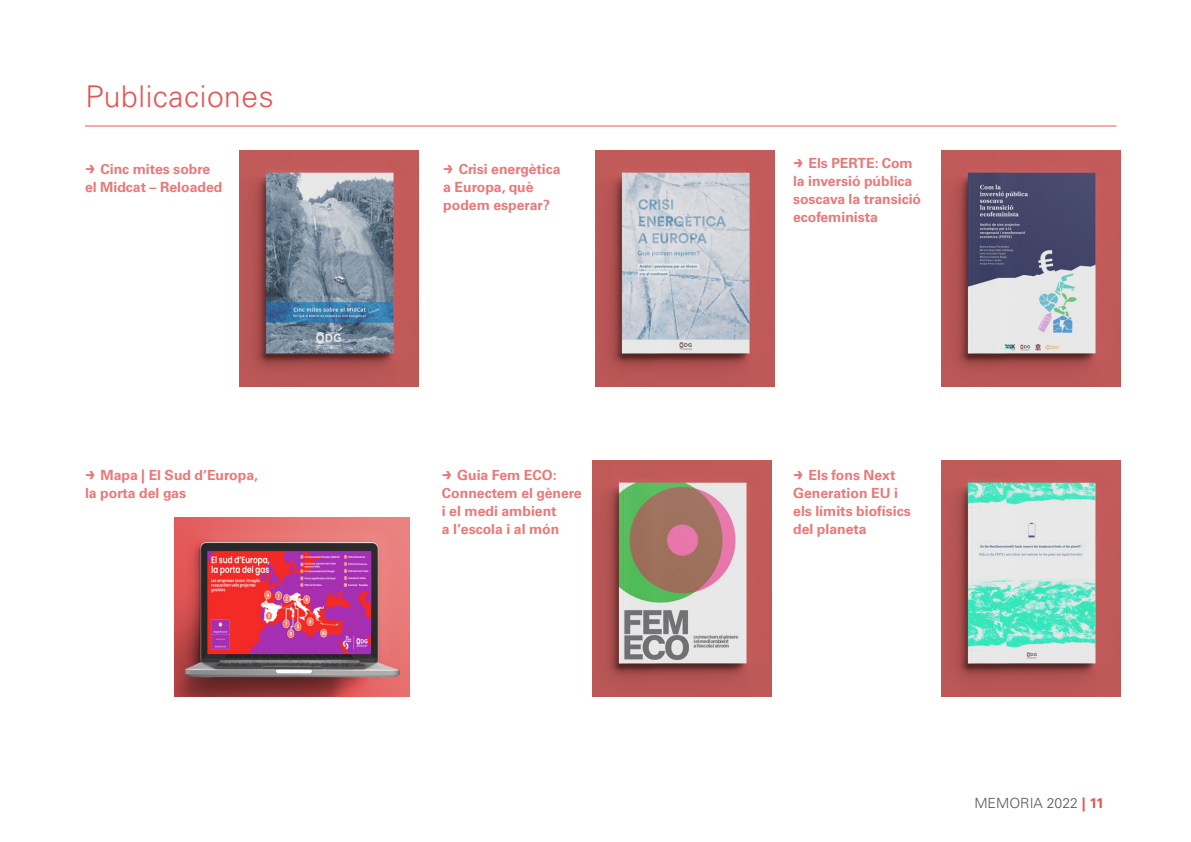
<style>
.page{position:relative;width:1191px;height:842px;background:#fff}
.page>*{position:absolute;margin:0;border:0;box-sizing:border-box;transform-origin:0 0}
.Títulos{font:300 30px "Univers LT Std";letter-spacing:.02em;color:#e25756}
.texto_normal{font:700 14px/18px "Univers LT Std";color:#e87978}
.t1{font:300 14px "Univers LT Std";color:#565656}
.s1{font-family:"Montserrat";font-size:18px}
.s2{font-weight:700;color:#e25756}
</style>
<div class="page">
<img style="left:941px;top:461px;width:179px;height:235px">
<img style="left:595px;top:151px;width:179px;height:235px">
<img style="left:593px;top:461px;width:178px;height:235px">
<img style="left:239px;top:151px;width:179px;height:235px">
<img style="left:174px;top:517px;width:235px;height:179px">
<img style="left:941px;top:151px;width:179px;height:235px">
<hr style="left:85px;top:126px;width:1031px;height:1px;background:#e25756">
<p class="Títulos" style="left:85px;top:78px;width:190px">Publicaciones</p>
<p class="texto_normal" style="left:85px;top:160px;width:139px"><span class="s1">→</span> Cinc mites sobre el Midcat – Reloaded</p>
<p class="texto_normal" style="left:85px;top:466px;width:174px"><span class="s1">→</span> Mapa | El Sud d’Europa, la porta del gas</p>
<p class="texto_normal" style="left:443px;top:160px;width:119px"><span class="s1">→</span> Crisi energètica a Europa, què podem esperar?</p>
<p class="texto_normal" style="left:442px;top:466px;width:141px"><span class="s1">→</span> Guia Fem ECO:<br>Connectem el gènere i el medi ambient<br>a l’escola i al món</p>
<p class="texto_normal" style="left:793px;top:154px;width:130px"><span class="s1">→</span> Els PERTE: Com la inversió pública soscava la transició ecofeminista</p>
<p class="texto_normal" style="left:793px;top:466px;width:119px"><span class="s1">→</span> Els fons Next<br>Generation EU i els límits biofísics del planeta</p>
<p class="t1" style="left:974px;top:794px;width:131px">MEMORIA 2022 <span class="s2">| 11</span></p>
</div>
